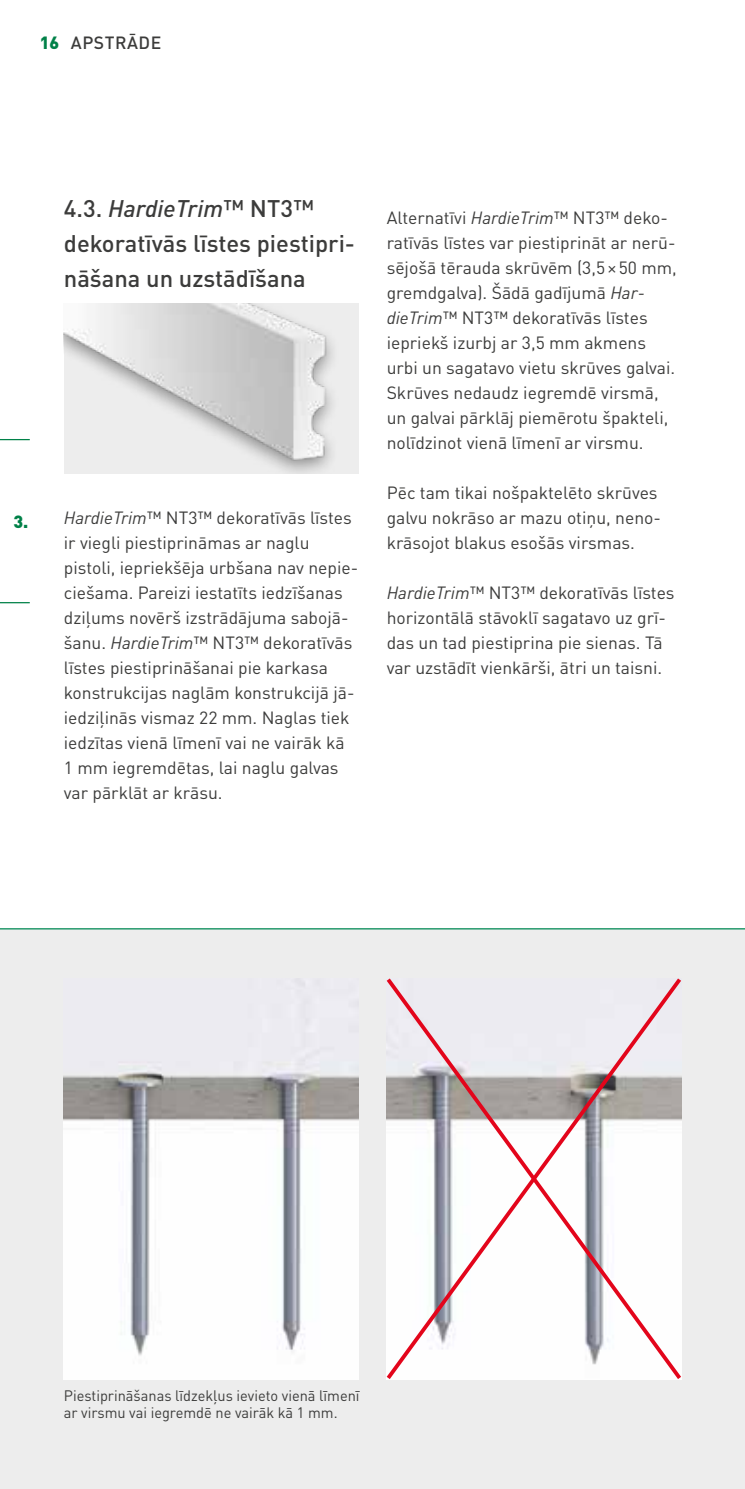
<style>
.page{position:relative;width:745px;height:1489px;background:#fff}
.page>*{position:absolute;margin:0;border:0;box-sizing:border-box;transform-origin:0 0}
.t1{font:500 23.75px/35px "DIN Pro";color:#3c3c3b}
.t2{font:17.5px/25px "DIN Pro";color:#3c3c3b}
.t3{font:500 17.5px "DIN Pro";letter-spacing:.03em;color:#3c3c3b}
.t4{font:900 17.5px "DIN Pro";color:#008148}
.t5{font:15px/17.5px "DIN Pro";color:#3c3c3b}
.s1{font-weight:900;color:#008148}
.s2{font-style:italic}
</style>
<div class="page">
<hr style="left:0;top:439px;width:30px;height:1px;background:#008148">
<hr style="left:0;top:602px;width:30px;height:1px;background:#008148">
<div style="left:0;top:928px;width:744px;height:560px;background:#ededed"></div>
<div style="left:64px;top:303px;width:294px;height:171px;background:#ededed"></div>
<div style="left:64px;top:303px;width:276px;height:171px;background:#000;opacity:.4"></div>
<img style="left:64px;top:303px;width:268px;height:162px">
<hr style="left:0;top:928px;width:744px;height:1px;background:#008a55">
<img style="left:64px;top:983px;width:294px;height:395px">
<svg style="left:386px;top:978px;width:296px;height:402px"></svg>
<p class="t3" style="left:40px;top:28px;width:123px"><span class="s1">16</span> APSTRĀDE</p>
<p class="t4" style="left:13px;top:509px;width:16px">3.</p>
<h1 class="t1" style="left:64px;top:188px;width:292px">4.3. <span class="s2">HardieTrim</span>™ NT3™ dekoratīvās līstes piestipri&shy;nāšana un uzstādīšana</h1>
<p class="t2" style="left:64px;top:503px;width:296px"><span class="s2">HardieTrim</span>™ NT3™ dekoratīvās līstes ir viegli piestiprināmas ar naglu pistoli, iepriekšēja urbšana nav nepie&shy;ciešama. Pareizi iestatīts iedzīšanas dziļums novērš izstrādājuma sabojā&shy;šanu. <span class="s2">HardieTrim</span>™ NT3™ dekoratīvās līstes piestiprināšanai pie karkasa konstrukcijas naglām konstrukcijā jā&shy;iedziļinās vismaz 22 mm. Naglas tiek iedzītas vienā līmenī vai ne vairāk kā<br>1 mm iegremdētas, lai naglu galvas var pārklāt ar krāsu.</p>
<p class="t2" style="left:386px;top:203px;width:291px">Alternatīvi <span class="s2">HardieTrim</span>™ NT3™ deko&shy;ratīvās līstes var piestiprināt ar nerū&shy;sējošā tērauda skrūvēm (3,5×50 mm, gremdgalva). Šādā gadījumā <span class="s2">Har&shy;dieTrim</span>™ NT3™ dekoratīvās līstes iepriekš izurbj ar 3,5 mm akmens urbi un sagatavo vietu skrūves galvai.<br>Skrūves nedaudz iegremdē virsmā, un galvai pārklāj piemērotu špakteli, nolīdzinot vienā līmenī ar virsmu.</p>
<p class="t2" style="left:386px;top:478px;width:275px">Pēc tam tikai nošpaktelēto skrūves galvu nokrāso ar mazu otiņu, neno&shy;krāsojot blakus esošās virsmas.</p>
<p class="t2" style="left:386px;top:578px;width:289px"><span class="s2">HardieTrim</span>™ NT3™ dekoratīvās līstes horizontālā stāvoklī sagatavo uz grī&shy;das un tad piestiprina pie sienas. Tā var uzstādīt vienkārši, ātri un taisni.</p>
<p class="t5" style="left:64px;top:1384px;width:297px">Piestiprināšanas līdzekļus ievieto vienā līmenī ar virsmu vai iegremdē ne vairāk kā 1 mm.</p>
</div>
